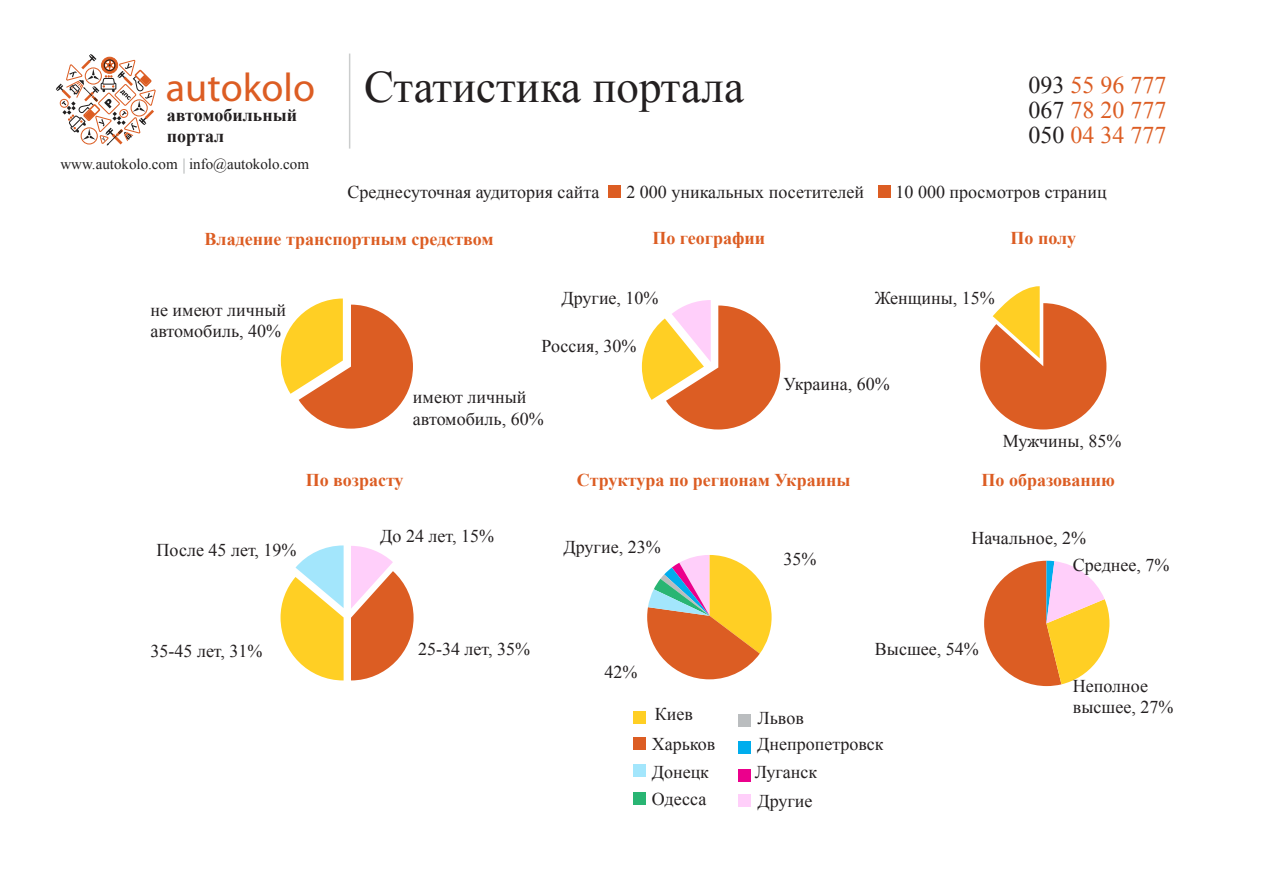
<style>
.page{position:relative;width:1263px;height:893px;background:#fff}
.page>*{position:absolute;margin:0;border:0;box-sizing:border-box;transform-origin:0 0}
.t1{font:45px "Times New Roman";color:#231f20}
.t2{font:24px "Times New Roman";color:#dc5d23}
.t3{font:18px "Times New Roman";color:#231f20}
.t4{font:700 18px "Times New Roman";color:#dc5d23}
.t5{font:700 18px/21.6px "Times New Roman";color:#231f20}
.t6{font:15px "Times New Roman";color:#211f1f}
.s1{font-family:"Myriad Pro";font-size:40.2px;color:#dc5d23}
.s2{color:#231f20}
</style>
<div class="page">
<hr style="left:349px;top:54px;width:1px;height:95px;background:#cbcdcd">
<svg style="left:281px;top:299px;width:132px;height:130px"></svg>
<svg style="left:642px;top:300px;width:138px;height:129px"></svg>
<svg style="left:980px;top:286px;width:126px;height:143px"></svg>
<svg style="left:281px;top:545px;width:63px;height:135px"></svg>
<svg style="left:351px;top:546px;width:63px;height:134px"></svg>
<svg style="left:647px;top:555px;width:125px;height:124px"></svg>
<div style="left:633px;top:764px;width:13px;height:12px;background:#a3e6fc"></div>
<div style="left:633px;top:737px;width:13px;height:13px;background:#dc5d23"></div>
<div style="left:633px;top:711px;width:13px;height:13px;background:#ffcf24"></div>
<div style="left:633px;top:792px;width:13px;height:13px;background:#29b573"></div>
<div style="left:738px;top:714px;width:12px;height:13px;background:#babdbf"></div>
<div style="left:738px;top:742px;width:12px;height:12px;background:#00aded"></div>
<div style="left:738px;top:769px;width:12px;height:12px;background:#eb008c"></div>
<div style="left:738px;top:794px;width:12px;height:13px;background:#ffcffa"></div>
<svg style="left:984px;top:561px;width:125px;height:125px"></svg>
<svg style="left:56px;top:54px;width:99px;height:92px"></svg>
<div style="left:878px;top:185px;width:13px;height:13px;background:#dc5d23"></div>
<div style="left:609px;top:185px;width:12px;height:13px;background:#dc5d23"></div>
<svg style="left:183px;top:158px;width:2px;height:16px"></svg>
<p class="t1" style="left:166px;top:57px;width:580px"><span class="s1">autokolo</span> Статистика портала</p>
<p class="t5" style="left:167px;top:104px;width:132px">автомобильный портал</p>
<p class="t6" style="left:60px;top:154px;width:250px">www.autokolo.com info@autokolo.com</p>
<p class="t2" style="left:1028px;top:69px;width:139px"><span class="s2">093</span> 55 96 777</p>
<p class="t2" style="left:1028px;top:94px;width:139px"><span class="s2">067</span> 78 20 777</p>
<p class="t2" style="left:1028px;top:118px;width:139px"><span class="s2">050</span> 04 34 777</p>
<p class="t3" style="left:347px;top:180px;width:254px">Среднесуточная аудитория сайта</p>
<p class="t3" style="left:626px;top:180px;width:239px">2 000 уникальных посетителей</p>
<p class="t3" style="left:895px;top:180px;width:213px">10 000 просмотров страниц</p>
<p class="t4" style="left:205px;top:227px;width:291px">Владение транспортным средством</p>
<p class="t4" style="left:1010px;top:225px;width:67px">По полу</p>
<p class="t4" style="left:652px;top:226px;width:114px">По географии</p>
<p class="t3" style="left:151px;top:297px;width:137px">не имеют личный</p>
<p class="t3" style="left:151px;top:319px;width:132px">автомобиль, 40%</p>
<p class="t3" style="left:562px;top:286px;width:99px">Другие, 10%</p>
<p class="t3" style="left:541px;top:334px;width:96px">Россия, 30%</p>
<p class="t3" style="left:413px;top:385px;width:115px">имеют личный</p>
<p class="t3" style="left:413px;top:407px;width:132px">автомобиль, 60%</p>
<p class="t3" style="left:875px;top:286px;width:122px">Женщины, 15%</p>
<p class="t3" style="left:783px;top:372px;width:108px">Украина, 60%</p>
<p class="t3" style="left:1003px;top:428px;width:120px">Мужчины, 85%</p>
<p class="t4" style="left:306px;top:467px;width:99px">По возрасту</p>
<p class="t4" style="left:577px;top:467px;width:275px">Структура по регионам Украины</p>
<p class="t4" style="left:981px;top:467px;width:135px">По образованию</p>
<p class="t3" style="left:157px;top:537px;width:141px">После 45 лет, 19%</p>
<p class="t3" style="left:380px;top:523px;width:115px">До 24 лет, 15%</p>
<p class="t3" style="left:564px;top:534px;width:99px">Другие, 23%</p>
<p class="t3" style="left:783px;top:547px;width:34px">35%</p>
<p class="t3" style="left:971px;top:526px;width:116px">Начальное, 2%</p>
<p class="t3" style="left:1073px;top:553px;width:98px">Среднее, 7%</p>
<p class="t3" style="left:151px;top:639px;width:113px">35-45 лет, 31%</p>
<p class="t3" style="left:418px;top:637px;width:113px">25-34 лет, 35%</p>
<p class="t3" style="left:604px;top:660px;width:34px">42%</p>
<p class="t3" style="left:655px;top:701px;width:40px">Киев</p>
<p class="t3" style="left:652px;top:732px;width:65px">Харьков</p>
<p class="t3" style="left:652px;top:760px;width:59px">Донецк</p>
<p class="t3" style="left:652px;top:787px;width:56px">Одесса</p>
<p class="t3" style="left:875px;top:636px;width:105px">Высшее, 54%</p>
<p class="t3" style="left:757px;top:705px;width:48px">Львов</p>
<p class="t3" style="left:757px;top:732px;width:128px">Днепропетровск</p>
<p class="t3" style="left:755px;top:760px;width:64px">Луганск</p>
<p class="t3" style="left:757px;top:788px;width:57px">Другие</p>
<p class="t3" style="left:1073px;top:674px;width:77px">Неполное</p>
<p class="t3" style="left:1073px;top:695px;width:102px">высшее, 27%</p>
</div>
